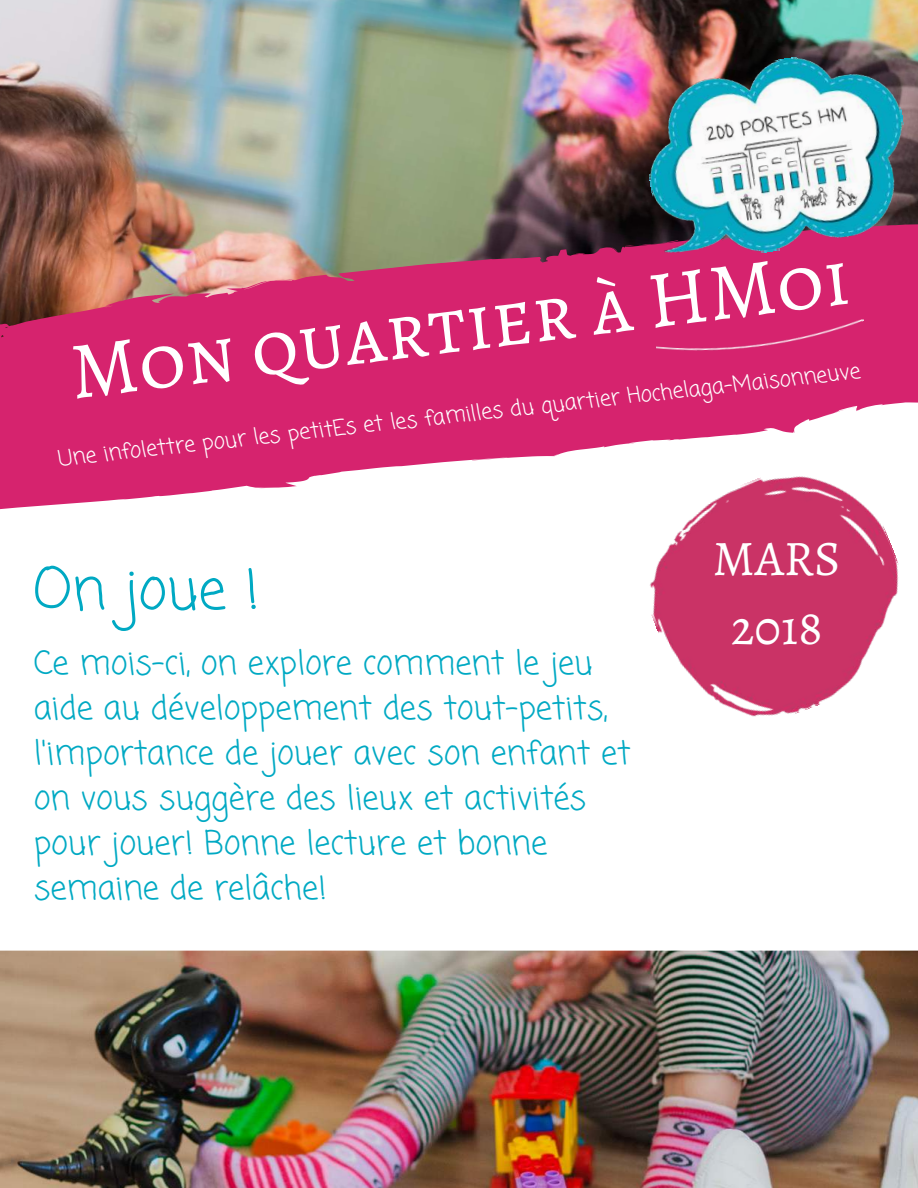
<style>
.page{position:relative;width:918px;height:1188px;background:#fff}
.page>*{position:absolute;margin:0;border:0;box-sizing:border-box;transform-origin:0 0}
.t1{font:81px "Alegreya SC";color:#fff}
.t2{font:55.95px "Coming Soon";color:#00a9c3}
.t3{font:49.8px/68.7px "Alegreya SC";color:#fff;text-align:center}
.t4{font:32.7px/45px "Coming Soon";color:#00a9c3}
.t5{font:21.75px "Coming Soon";color:#fff}
</style>
<div class="page">
<img style="left:0;top:0;width:918px;height:212px">
<svg style="left:0;top:212px;width:918px;height:298px;background:#ce4e7d"></svg>
<svg style="left:306px;top:475px;width:15px;height:6px"></svg>
<svg style="left:847px;top:407px;width:9px;height:2px"></svg>
<svg style="left:625px;top:238px;width:10px;height:10px"></svg>
<img style="left:619px;top:442px;width:299px;height:275px">
<div style="left:656px;top:267px;width:218px;height:96px;background:#d6236e"></div>
<img style="left:635px;top:44px;width:283px;height:223px">
<img style="left:0;top:951px;width:918px;height:237px">
<h1 class="t1" style="left:64px;top:317px;width:786px;rotate:-7deg">Mon quartier à HMoi</h1>
<p class="t5" style="left:57px;top:442px;width:808px;rotate:-6deg">Une infolettre pour les petitEs et les familles du quartier Hochelaga-Maisonneuve</p>
<h2 class="t2" style="left:33px;top:551px;width:228px">On joue !</h2>
<p class="t4" style="left:34px;top:643px;width:598px">Ce mois-ci, on explore comment le jeu aide au développement des tout-petits, l'importance de jouer avec son enfant et on vous suggère des lieux et activités pour jouer! Bonne lecture et bonne semaine de relâche!</p>
<h3 class="t3" style="left:713px;top:524px;width:129px">MARS<br>2018</h3>
</div>
